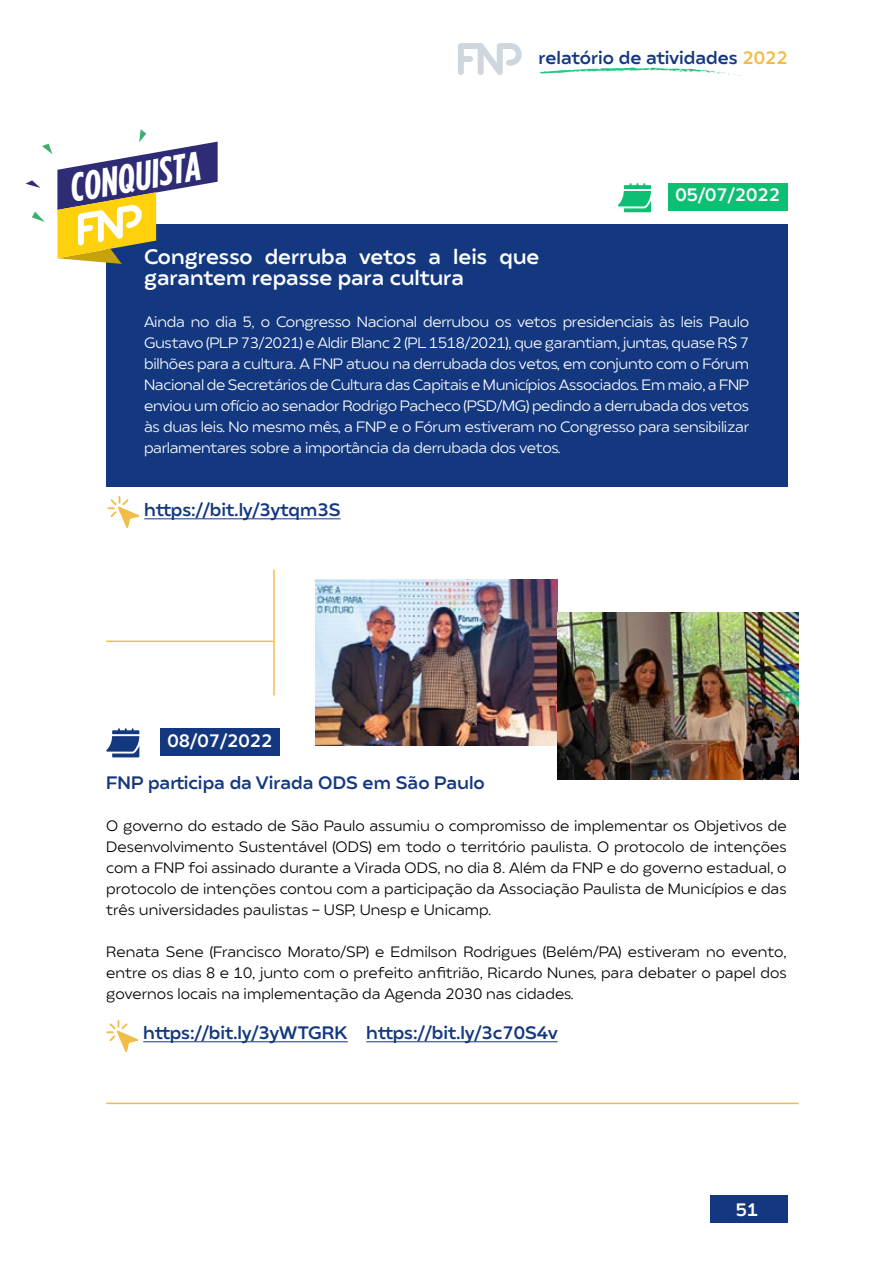
<style>
.page{position:relative;width:893px;height:1263px;background:#fff}
.page>*{position:absolute;margin:0;border:0;box-sizing:border-box;transform-origin:0 0}
.t1{font:italic 700 40.35px "Gotham Cond";color:#fff}
.t2{font:700 21px/21px "Matahari 700";color:#fff}
.t3{font:700 18px "Matahari 700";color:#14387f}
.t4{font:700 18px "Matahari 700";color:#fff}
.t5{font:15px/21px "Matahari 400";color:#000;text-align:justify}
.t6{font:15px/21px "Matahari 400";letter-spacing:-.02em;color:#fff;text-align:justify}
.s1{color:#f2bd47}
</style>
<div class="page">
<svg style="left:458px;top:43px;width:64px;height:32px"></svg>
<svg style="left:538px;top:67px;width:203px;height:9px"></svg>
<div style="left:710px;top:1195px;width:77px;height:28px;background:#14387f"></div>
<hr style="left:106px;top:641px;width:167px;height:1px;background:#f2bd47">
<hr style="left:106px;top:1103px;width:692px;height:1px;background:#f2bd47">
<div style="left:668px;top:183px;width:119px;height:28px;background:#0dbf73"></div>
<svg style="left:618px;top:183px;width:33px;height:29px"></svg>
<div style="left:106px;top:225px;width:682px;height:262px;background:#14387f"></div>
<svg style="left:26px;top:129px;width:192px;height:135px"></svg>
<hr style="left:144px;top:518px;width:197px;height:1px;background:#14387f">
<svg style="left:107px;top:496px;width:32px;height:32px"></svg>
<div style="left:161px;top:728px;width:119px;height:28px;background:#14387f"></div>
<hr style="left:143px;top:1041px;width:205px;height:1px;background:#14387f">
<hr style="left:366px;top:1041px;width:192px;height:1px;background:#14387f">
<svg style="left:106px;top:728px;width:33px;height:29px"></svg>
<svg style="left:106px;top:1020px;width:32px;height:32px"></svg>
<img style="left:315px;top:579px;width:243px;height:167px">
<img style="left:557px;top:612px;width:241px;height:167px">
<hr style="left:273px;top:570px;width:2px;height:125px;background:#f2bd47">
<h1 class="t1" style="left:66px;top:165px;width:134px;rotate:-10deg">CONQUISTA</h1>
<p class="t3" style="left:538px;top:45px;width:251px">relatório de atividades <span class="s1">2022</span></p>
<p class="t4" style="left:675px;top:182px;width:106px">05/07/2022</p>
<h2 class="t2" style="left:144px;top:247px;width:397px">Congresso derruba vetos a leis que garantem repasse para cultura</h2>
<p class="t6" style="left:144px;top:311px;width:607px">Ainda no dia 5, o Congresso Nacional derrubou os vetos presidenciais às leis Paulo Gustavo (PLP 73/2021) e Aldir Blanc 2 (PL 1518/2021), que garantiam, juntas, quase R$ 7 bilhões para a cultura. A FNP atuou na derrubada dos vetos, em conjunto com o Fórum Nacional de Secretários de Cultura das Capitais e Municípios Associados. Em maio, a FNP enviou um ofício ao senador Rodrigo Pacheco (PSD/MG) pedindo a derrubada dos vetos às duas leis. No mesmo mês, a FNP e o Fórum estiveram no Congresso para sensibilizar parlamentares sobre a importância da derrubada dos vetos.</p>
<p class="t3" style="left:144px;top:497px;width:198px">https://bit.ly/3ytqm3S</p>
<p class="t4" style="left:168px;top:728px;width:106px">08/07/2022</p>
<p class="t3" style="left:106px;top:770px;width:380px">FNP participa da Virada ODS em São Paulo</p>
<p class="t5" style="left:106px;top:815px;width:682px">O governo do estado de São Paulo assumiu o compromisso de implementar os Objetivos de Desenvolvimento Sustentável (ODS) em todo o território paulista. O protocolo de intenções com a FNP foi assinado durante a Virada ODS, no dia 8. Além da FNP e do governo estadual, o protocolo de intenções contou com a participação da Associação Paulista de Municípios e das três universidades paulistas - USP, Unesp e Unicamp.</p>
<p class="t5" style="left:106px;top:941px;width:682px">Renata Sene (Francisco Morato/SP) e Edmilson Rodrigues (Belém/PA) estiveram no evento, entre os dias 8 e 10, junto com o prefeito anfitrião, Ricardo Nunes, para debater o papel dos governos locais na implementação da Agenda 2030 nas cidades.</p>
<p class="t3" style="left:143px;top:1020px;width:416px">https://bit.ly/3yWTGRK https://bit.ly/3c70S4v</p>
<p class="t4" style="left:736px;top:1196px;width:24px">51</p>
</div>
